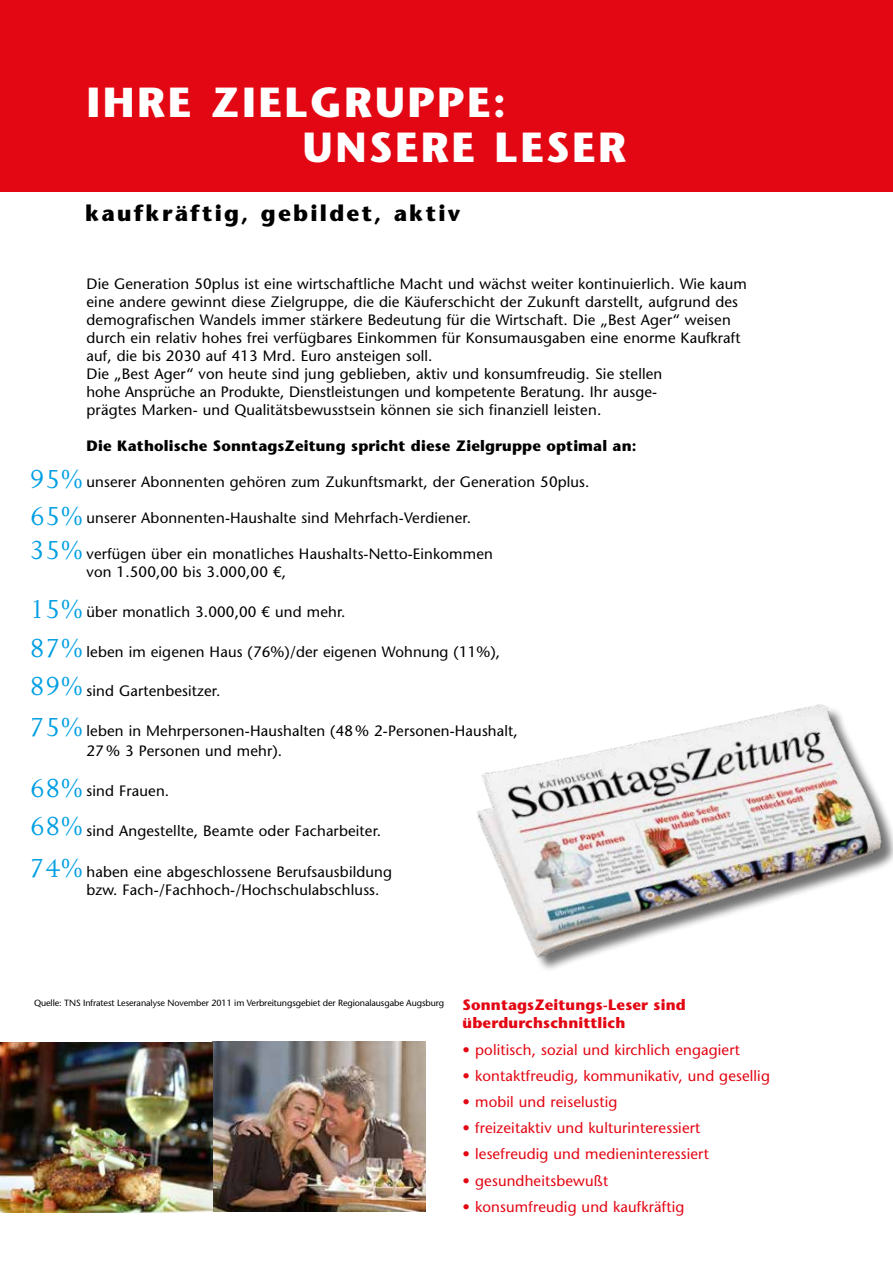
<style>
.page{position:relative;width:893px;height:1263px;background:#fff}
.page>*{position:absolute;margin:0;border:0;box-sizing:border-box;transform-origin:0 0}
.t1{font:700 42px/45px "Stone Sans Std";letter-spacing:.06em;color:#fff}
.t2{font:30px/58.5px "Joanna";color:#009fe3}
.t3{font:700 22.5px "Stone Sans Std";letter-spacing:.1em;color:#000}
.t4{font:500 15px/18px "Stone Sans Std";letter-spacing:.01em;color:#000}
.t5{font:500 15px "Stone Sans Std";letter-spacing:.01em;color:#e30613}
.t6{font:700 15px "Stone Sans Std";letter-spacing:.01em;color:#000}
.t7{font:700 15px/18px "Stone Sans Std";letter-spacing:.01em;color:#e30613}
.t8{font:500 9px "Stone Sans Std";letter-spacing:-.01em;color:#000}
</style>
<div class="page">
<div style="left:0;top:0;width:893px;height:191px;background:#e30613"></div>
<img style="left:477px;top:704px;width:416px;height:265px">
<img style="left:0;top:1042px;width:425px;height:170px">
<img style="left:0;top:1043px;width:213px;height:170px">
<h1 class="t1" style="left:303px;top:80px;width:325px;text-indent:-216px">IHRE ZIELGRUPPE:<br>UNSERE LESER</h1>
<h3 class="t3" style="left:85px;top:199px;width:377px">kaufkräftig, gebildet, aktiv</h3>
<p class="t4" style="left:87px;top:275px;width:662px">Die Generation 50plus ist eine wirtschaftliche Macht und wächst weiter kontinuierlich. Wie kaum eine andere gewinnt diese Zielgruppe, die die Käuferschicht der Zukunft darstellt, aufgrund des demografischen Wandels immer stärkere Bedeutung für die Wirtschaft. Die „Best Ager“ weisen durch ein relativ hohes frei verfügbares Einkommen für Konsumausgaben eine enorme Kaufkraft auf, die bis 2030 auf 413 Mrd. Euro ansteigen soll.<br>Die „Best Ager“ von heute sind jung geblieben, aktiv und konsumfreudig. Sie stellen<br>hohe Ansprüche an Produkte, Dienstleistungen und kompetente Beratung. Ihr ausge-<br>prägtes Marken- und Qualitätsbewusstsein können sie sich finanziell leisten.</p>
<p class="t6" style="left:87px;top:437px;width:551px">Die Katholische SonntagsZeitung spricht diese Zielgruppe optimal an:</p>
<p class="t4" style="left:87px;top:473px;width:505px">unserer Abonnenten gehören zum Zukunftsmarkt, der Generation 50plus.</p>
<p class="t4" style="left:87px;top:509px;width:386px">unserer Abonnenten-Haushalte sind Mehrfach-Verdiener.</p>
<p class="t4" style="left:87px;top:545px;width:408px">verfügen über ein monatliches Haushalts-Netto-Einkommen von 1.500,00 bis 3.000,00 €,</p>
<p class="t4" style="left:87px;top:603px;width:261px">über monatlich 3.000,00 € und mehr.</p>
<p class="t4" style="left:87px;top:643px;width:415px">leben im eigenen Haus (76%)/der eigenen Wohnung (11%),</p>
<p class="t4" style="left:87px;top:681px;width:135px">sind Gartenbesitzer.</p>
<p class="t4" style="left:87px;top:721px;width:433px;line-height:20.1px">leben in Mehrpersonen-Haushalten (48% 2-Personen-Haushalt,<br>27% 3 Personen und mehr).</p>
<p class="t4" style="left:87px;top:782px;width:84px">sind Frauen.</p>
<p class="t4" style="left:87px;top:822px;width:296px">sind Angestellte, Beamte oder Facharbeiter.</p>
<p class="t4" style="left:87px;top:862px;width:307px">haben eine abgeschlossene Berufsausbildung bzw. Fach-/Fachhoch-/Hochschulabschluss.</p>
<h2 class="t2" style="left:29px;top:450px;width:55px">95%</h2>
<h2 class="t2" style="left:29px;top:487px;width:55px">65%</h2>
<h2 class="t2" style="left:29px;top:521px;width:55px">35%<br>15%</h2>
<h2 class="t2" style="left:29px;top:629px;width:55px;line-height:38.1px">87%<br>89%</h2>
<h2 class="t2" style="left:29px;top:698px;width:55px">75%</h2>
<h2 class="t2" style="left:29px;top:759px;width:55px">68%</h2>
<h2 class="t2" style="left:29px;top:797px;width:55px">68%</h2>
<h2 class="t2" style="left:29px;top:839px;width:55px">74%</h2>
<p class="t8" style="left:34px;top:997px;width:412px">Quelle: TNS Infratest Leseranalyse November 2011 im Verbreitungsgebiet der Regionalausgabe Augsburg</p>
<p class="t7" style="left:463px;top:996px;width:225px">SonntagsZeitungs-Leser sind überdurchschnittlich</p>
<p class="t5" style="left:463px;top:1040px;width:279px">• politisch, sozial und kirchlich engagiert</p>
<p class="t5" style="left:463px;top:1067px;width:309px">• kontaktfreudig, kommunikativ, und gesellig</p>
<p class="t5" style="left:463px;top:1093px;width:156px">• mobil und reiselustig</p>
<p class="t5" style="left:463px;top:1119px;width:239px">• freizeitaktiv und kulturinteressiert</p>
<p class="t5" style="left:463px;top:1145px;width:248px">• lesefreudig und medieninteressiert</p>
<p class="t5" style="left:463px;top:1171px;width:147px">• gesundheitsbewußt</p>
<p class="t5" style="left:463px;top:1198px;width:223px">• konsumfreudig und kaufkräftig</p>
</div>
